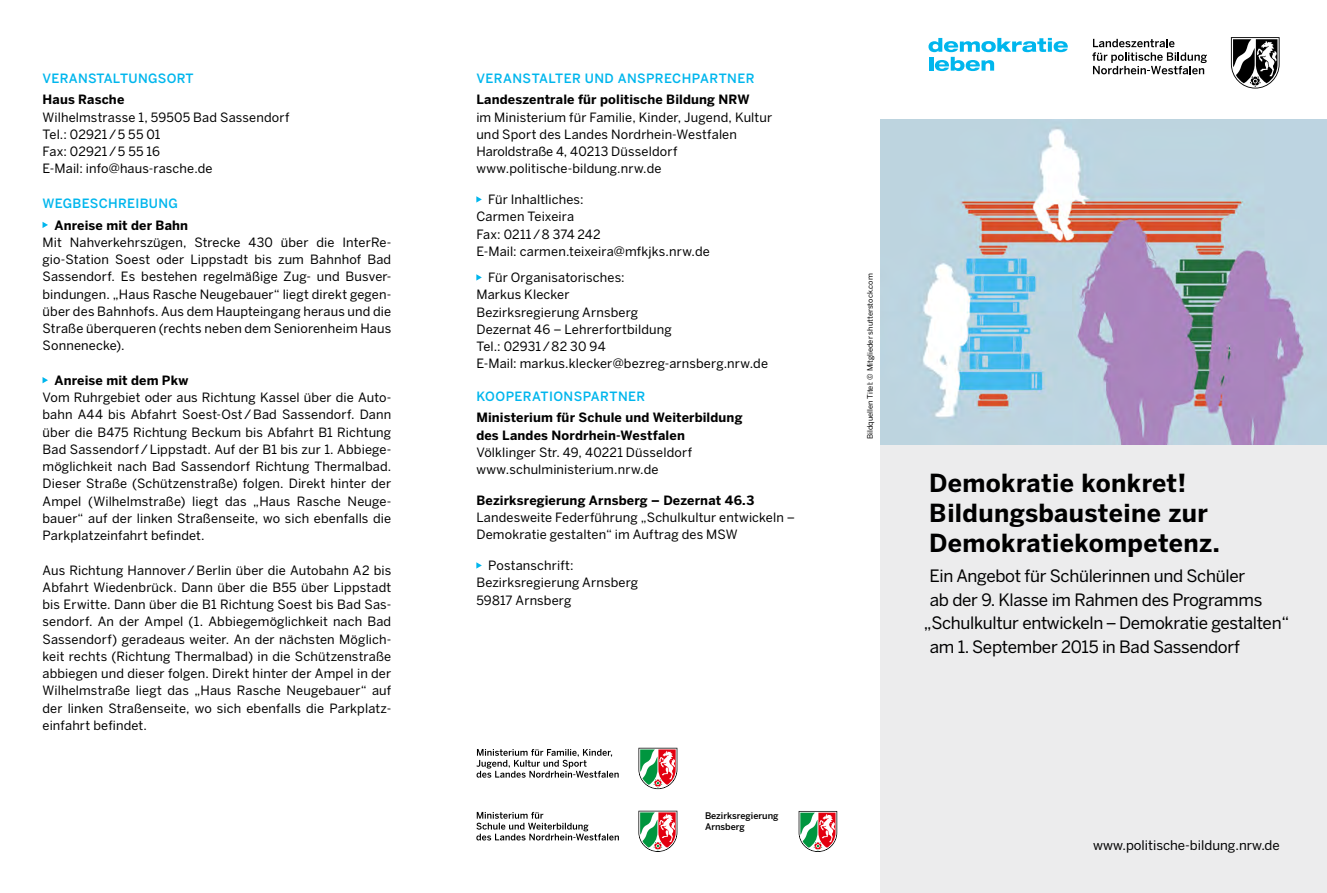
<style>
.page{position:relative;width:1327px;height:893px;background:#fff}
.page>*{position:absolute;margin:0;border:0;box-sizing:border-box;transform-origin:0 0}
.t1{font:700 24.75px/29.7px "Benton Sans";letter-spacing:.015em;color:#000}
.t2{font:16.95px "Benton Sans";letter-spacing:-.02em;color:#000}
.t3{font:13.2px "Benton Sans";color:#000}
.t4{font:12.75px/17.2px "Benton Sans";letter-spacing:.01em;color:#000;text-align:justify}
.t5{font:700 12.75px "Benton Sans";letter-spacing:.01em;color:#000}
.HL_cyan{font:500 12.75px "Benton Sans";letter-spacing:.025em;color:#00b6ed}
.t6{font:500 9.15px/10.9px "Benton Sans";color:#000}
.t7{font:7.5px "Benton Sans";color:#000}
</style>
<div class="page">
<img style="left:880px;top:120px;width:447px;height:326px">
<div style="left:880px;top:446px;width:447px;height:447px;background:#ececed"></div>
<svg style="left:1231px;top:37px;width:48px;height:52px"></svg>
<svg style="left:928px;top:38px;width:140px;height:33px"></svg>
<svg style="left:1092px;top:39px;width:115px;height:35px"></svg>
<svg style="left:43px;top:222px;width:5px;height:6px"></svg>
<svg style="left:43px;top:377px;width:5px;height:6px"></svg>
<svg style="left:476px;top:196px;width:6px;height:7px"></svg>
<svg style="left:476px;top:274px;width:6px;height:7px"></svg>
<svg style="left:476px;top:562px;width:6px;height:7px"></svg>
<svg style="left:476px;top:749px;width:143px;height:29px"></svg>
<svg style="left:638px;top:748px;width:39px;height:41px"></svg>
<svg style="left:476px;top:812px;width:143px;height:28px"></svg>
<svg style="left:638px;top:811px;width:39px;height:41px"></svg>
<svg style="left:798px;top:811px;width:39px;height:41px"></svg>
<p class="HL_cyan" style="left:43px;top:71px;width:153px">VERANSTALTUNGSORT</p>
<p class="t5" style="left:43px;top:92px;width:83px">Haus Rasche</p>
<p class="t4" style="left:43px;top:109px;width:248px">Wilhelmstrasse 1, 59505 Bad Sassendorf</p>
<p class="t4" style="left:43px;top:126px;width:119px">Tel.: 02921/5 55 01</p>
<p class="t4" style="left:43px;top:143px;width:119px">Fax: 02921/5 55 16</p>
<p class="t4" style="left:43px;top:160px;width:172px">E-Mail: info@haus-rasche.de</p>
<p class="HL_cyan" style="left:43px;top:196px;width:137px">WEGBESCHREIBUNG</p>
<p class="t5" style="left:54px;top:218px;width:135px">Anreise mit der Bahn</p>
<p class="t4" style="left:43px;top:234px;width:350px">Mit Nahverkehrszügen, Strecke 430 über die InterRe&shy;gio-Station Soest oder Lippstadt bis zum Bahnhof Bad Sassendorf. Es bestehen regelmäßige Zug- und Busver&shy;bindungen. „Haus Rasche Neugebauer“ liegt direkt gegen&shy;über des Bahnhofs. Aus dem Haupteingang heraus und die Straße überqueren (rechts neben dem Seniorenheim Haus Sonnenecke).</p>
<p class="t5" style="left:54px;top:373px;width:135px">Anreise mit dem Pkw</p>
<p class="t4" style="left:43px;top:389px;width:350px">Vom Ruhrgebiet oder aus Richtung Kassel über die Auto&shy;bahn A44 bis Abfahrt Soest-Ost/Bad Sassendorf. Dann über die B475 Richtung Beckum bis Abfahrt B1 Richtung Bad Sassendorf/Lippstadt. Auf der B1 bis zur 1. Abbiege&shy;möglichkeit nach Bad Sassendorf Richtung Thermalbad.<br>Dieser Straße (Schützenstraße) folgen. Direkt hinter der Ampel (Wilhelmstraße) liegt das „Haus Rasche Neuge&shy;bauer“ auf der linken Straßenseite, wo sich ebenfalls die Parkplatzeinfahrt befindet.</p>
<p class="t4" style="left:43px;top:562px;width:350px">Aus Richtung Hannover/Berlin über die Autobahn A2 bis Abfahrt Wiedenbrück. Dann über die B55 über Lippstadt bis Erwitte. Dann über die B1 Richtung Soest bis Bad Sas&shy;sendorf. An der Ampel (1. Abbiegemöglichkeit nach Bad Sassendorf) geradeaus weiter. An der nächsten Möglich&shy;keit rechts (Richtung Thermalbad) in die Schützenstraße abbiegen und dieser folgen. Direkt hinter der Ampel in der Wilhelmstraße liegt das „Haus Rasche Neugebauer“ auf der linken Straßenseite, wo sich ebenfalls die Parkplatz&shy;einfahrt befindet.</p>
<p class="HL_cyan" style="left:476px;top:71px;width:280px">VERANSTALTER UND ANSPRECHPARTNER</p>
<p class="t5" style="left:476px;top:92px;width:275px">Landeszentrale für politische Bildung NRW</p>
<p class="t4" style="left:476px;top:109px;width:297px;text-align:left">im Ministerium für Familie, Kinder, Jugend, Kultur und Sport des Landes Nordrhein-Westfalen Haroldstraße 4, 40213 Düsseldorf www.politische-bildung.nrw.de</p>
<p class="t4" style="left:488px;top:191px;width:97px">Für Inhaltliches:</p>
<p class="t4" style="left:476px;top:208px;width:99px">Carmen Teixeira</p>
<p class="t4" style="left:476px;top:226px;width:126px">Fax: 0211/8 374 242</p>
<p class="t4" style="left:476px;top:243px;width:235px">E-Mail: carmen.teixeira@mfkjks.nrw.de</p>
<p class="t4" style="left:488px;top:269px;width:138px">Für Organisatorisches:</p>
<p class="t4" style="left:476px;top:286px;width:95px">Markus Klecker</p>
<p class="t4" style="left:476px;top:304px;width:163px">Bezirksregierung Arnsberg</p>
<p class="t4" style="left:476px;top:321px;width:197px">Dezernat 46 – Lehrerfortbildung</p>
<p class="t4" style="left:476px;top:338px;width:131px">Tel.: 02931/82 30 94</p>
<p class="t4" style="left:476px;top:355px;width:293px">E-Mail: markus.klecker@bezreg-arnsberg.nrw.de</p>
<p class="HL_cyan" style="left:476px;top:389px;width:170px">KOOPERATIONSPARTNER</p>
<p class="t5" style="left:476px;top:410px;width:268px">Ministerium für Schule und Weiterbildung</p>
<p class="t5" style="left:476px;top:428px;width:210px">des Landes Nordrhein-Westfalen</p>
<p class="t4" style="left:476px;top:444px;width:217px">Völklinger Str. 49, 40221 Düsseldorf</p>
<p class="t4" style="left:476px;top:461px;width:184px">www.schulministerium.nrw.de</p>
<p class="t5" style="left:476px;top:493px;width:279px">Bezirksregierung Arnsberg – Dezernat 46.3</p>
<p class="t4" style="left:476px;top:509px;width:320px">Landesweite Federführung „Schulkultur entwickeln –<br>Demokratie gestalten“ im Auftrag des MSW</p>
<p class="t4" style="left:488px;top:557px;width:87px">Postanschrift:</p>
<p class="t4" style="left:476px;top:574px;width:163px">Bezirksregierung Arnsberg</p>
<p class="t4" style="left:476px;top:592px;width:97px">59817 Arnsberg</p>
<p class="t6" style="left:705px;top:810px;width:75px">Bezirksregierung<br>Arnsberg</p>
<p class="t7" style="left:866px;top:439px;width:167px;rotate:-90deg">Bildquellen Titel: © Mitglieder shutterstock.com</p>
<p class="t1" style="left:929px;top:469px;width:292px">Demokratie konkret!<br>Bildungsbausteine zur<br>Demokratiekompetenz.</p>
<p class="t2" style="left:929px;top:566px;width:317px">Ein Angebot für Schülerinnen und Schüler</p>
<p class="t2" style="left:929px;top:590px;width:334px">ab der 9. Klasse im Rahmen des Programms</p>
<p class="t2" style="left:924px;top:613px;width:367px">„Schulkultur entwickeln – Demokratie gestalten“</p>
<p class="t2" style="left:929px;top:637px;width:311px">am 1. September 2015 in Bad Sassendorf</p>
<p class="t3" style="left:1093px;top:838px;width:188px">www.politische-bildung.nrw.de</p>
</div>
